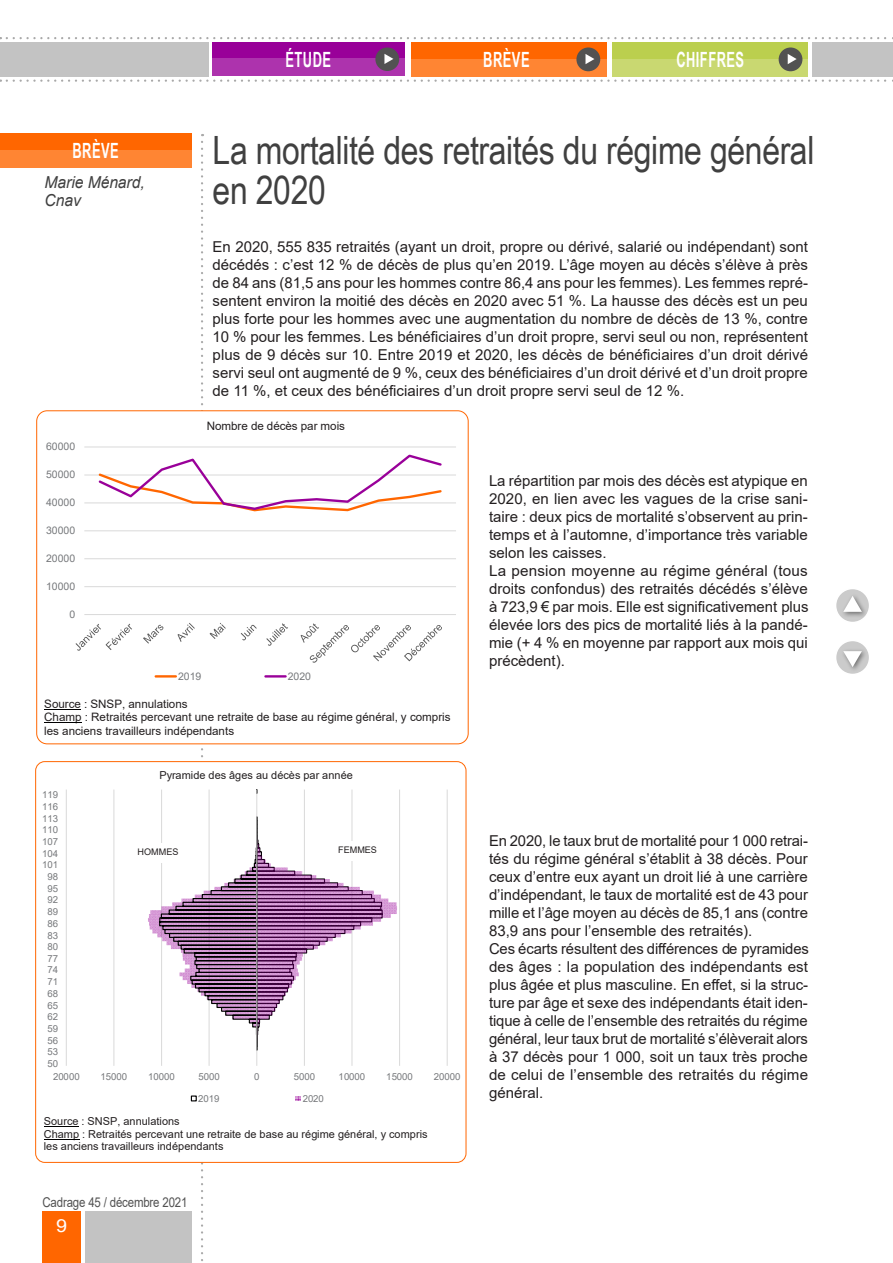
<style>
.page{position:relative;width:893px;height:1263px;background:#fff}
.page>*{position:absolute;margin:0;border:0;box-sizing:border-box;transform-origin:0 0}
.t1{font:39px/40.5px "Arial Narrow";letter-spacing:-.01em;color:#404040}
.t2{font:700 22.5px "Arial";letter-spacing:.065em;color:#fff}
.t3{font:700 21px "Arial Narrow";letter-spacing:.03em;color:#fff;scale:.75 1}
.t4{font:18px "Arial";color:#fff;scale:1.1 1}
.t5{font:italic 16.5px/18px "Arial";letter-spacing:-.005em;color:#404040;scale:.95 1}
.t6{font:15px/18px "Arial";color:#231f20}
.t7{font:13.5px "Arial";letter-spacing:-.015em;color:#525252;scale:.85 1}
.t8{font:11.55px/13.4px "Arial";letter-spacing:-.005em;color:#231f20}
.t9{font:10.95px/12.6px "Arial";color:#231f20}
.t10{font:10.5px "Arial";letter-spacing:.005em;color:#76787b}
.t11{font:9.6px "Arial";color:#76787b}
.t12{font:9.15px "Arial";color:#231f20}
</style>
<div class="page">
<div style="left:43px;top:1212px;width:38px;height:51px;background:#f60"></div>
<svg style="left:7px;top:37px;width:886px;height:2px"></svg>
<svg style="left:7px;top:80px;width:886px;height:2px"></svg>
<div style="left:0;top:42px;width:208px;height:34px;background:#c3c3c3"></div>
<div style="left:812px;top:42px;width:81px;height:34px;background:#c3c3c3"></div>
<hr style="left:84px;top:586px;width:372px;height:1px;background:#d9d9d9">
<hr style="left:84px;top:558px;width:372px;height:1px;background:#d9d9d9">
<hr style="left:84px;top:530px;width:372px;height:1px;background:#d9d9d9">
<hr style="left:84px;top:502px;width:372px;height:1px;background:#d9d9d9">
<hr style="left:84px;top:475px;width:372px;height:1px;background:#d9d9d9">
<hr style="left:84px;top:447px;width:372px;height:1px;background:#d9d9d9">
<hr style="left:84px;top:614px;width:372px;height:1px;background:#d9d9d9">
<hr style="left:44px;top:709px;width:37px;height:1px;background:#000">
<hr style="left:44px;top:722px;width:38px;height:1px;background:#000">
<div style="left:411px;top:42px;width:195px;height:34px;background:#f60"></div>
<div style="left:411px;top:59px;width:195px;height:17px;background:#ff8533"></div>
<div style="left:576px;top:47px;width:24px;height:24px;background:#525252;border-radius:50%"></div>
<svg style="left:585px;top:54px;width:9px;height:10px"></svg>
<div style="left:213px;top:42px;width:192px;height:34px;background:#909"></div>
<div style="left:213px;top:59px;width:192px;height:17px;background:#ad33ad"></div>
<div style="left:375px;top:47px;width:24px;height:24px;background:#525252;border-radius:50%"></div>
<svg style="left:384px;top:54px;width:9px;height:10px"></svg>
<div style="left:612px;top:42px;width:196px;height:34px;background:#bbcf4e"></div>
<div style="left:612px;top:59px;width:196px;height:17px;background:#c9d871"></div>
<div style="left:779px;top:47px;width:23px;height:24px;background:#525252;border-radius:50%"></div>
<svg style="left:788px;top:54px;width:9px;height:10px"></svg>
<div style="left:0;top:134px;width:191px;height:34px;background:#f60"></div>
<div style="left:0;top:151px;width:191px;height:17px;background:#ff8533"></div>
<div style="left:836px;top:640px;width:34px;height:34px;background:#cbcbcb;border-radius:50%"></div>
<div style="left:835px;top:640px;width:35px;height:35px;border:2px solid #fff;border-radius:50%"></div>
<div style="left:841px;top:648px;width:27px;height:25px;background:#525252;opacity:.75"></div>
<svg style="left:843px;top:651px;width:19px;height:16px"></svg>
<div style="left:836px;top:588px;width:34px;height:34px;background:#cbcbcb;border-radius:50%"></div>
<div style="left:835px;top:588px;width:35px;height:35px;border:2px solid #fff;border-radius:50%"></div>
<div style="left:841px;top:593px;width:27px;height:25px;background:#525252;opacity:.75"></div>
<svg style="left:843px;top:596px;width:19px;height:17px"></svg>
<hr style="left:66px;top:789px;width:1px;height:277px;background:#d9d9d9">
<hr style="left:447px;top:789px;width:1px;height:277px;background:#d9d9d9">
<svg style="left:76px;top:142px;width:367px;height:1121px"></svg>
<hr style="left:44px;top:1126px;width:35px;height:1px;background:#000">
<hr style="left:44px;top:1139px;width:35px;height:1px;background:#000">
<div style="left:131px;top:843px;width:69px;height:20px;background:#fff"></div>
<div style="left:332px;top:841px;width:65px;height:19px;background:#fff"></div>
<h2 class="t2" style="left:34px;top:127px;width:124px">CHIFFRES</h2>
<h3 class="t3" style="left:72px;top:135px;width:63px">BRÈVE</h3>
<p class="t5" style="left:45px;top:174px;width:107px">Marie Ménard,<br>Cnav</p>
<p class="t10" style="left:46px;top:439px;width:31px">60000</p>
<p class="t10" style="left:46px;top:467px;width:31px">50000</p>
<p class="t10" style="left:46px;top:495px;width:31px">40000</p>
<p class="t10" style="left:46px;top:523px;width:31px">30000</p>
<p class="t10" style="left:46px;top:551px;width:31px">20000</p>
<p class="t10" style="left:46px;top:579px;width:31px">10000</p>
<p class="t10" style="left:69px;top:607px;width:7px">0</p>
<h3 class="t3" style="left:285px;top:44px;width:62px">ÉTUDE</h3>
<h3 class="t3" style="left:483px;top:44px;width:63px">BRÈVE</h3>
<h3 class="t3" style="left:676px;top:44px;width:92px">CHIFFRES</h3>
<h1 class="t1" style="left:213px;top:129px;width:603px">La mortalité des retraités du régime général en 2020</h1>
<p class="t6" style="left:213px;top:237px;width:597px;text-align:justify">En 2020, 555 835 retraités (ayant un droit, propre ou dérivé, salarié ou indépendant) sont décédés : c’est 12 % de décès de plus qu’en 2019. L’âge moyen au décès s’élève à près de 84 ans (81,5 ans pour les hommes contre 86,4 ans pour les femmes). Les femmes repré&shy;sentent environ la moitié des décès en 2020 avec 51 %. La hausse des décès est un peu plus forte pour les hommes avec une augmentation du nombre de décès de 13 %, contre 10 % pour les femmes. Les bénéficiaires d’un droit propre, servi seul ou non, représentent plus de 9 décès sur 10. Entre 2019 et 2020, les décès de bénéficiaires d’un droit dérivé servi seul ont augmenté de 9 %, ceux des bénéficiaires d’un droit dérivé et d’un droit propre de 11 %, et ceux des bénéficiaires d’un droit propre servi seul de 12 %.</p>
<p class="t8" style="left:207px;top:419px;width:140px">Nombre de décès par mois</p>
<p class="t6" style="left:489px;top:471px;width:321px">La répartition par mois des décès est atypique en 2020, en lien avec les vagues de la crise sani&shy;taire : deux pics de mortalité s’observent au prin&shy;temps et à l’automne, d’importance très variable selon les caisses.<br>La pension moyenne au régime général (tous droits confondus) des retraités décédés s’élève à 723,9 € par mois. Elle est significativement plus élevée lors des pics de mortalité liés à la pandé&shy;mie (+ 4 % en moyenne par rapport aux mois qui précèdent).</p>
<p class="t10" style="left:178px;top:669px;width:25px">2019</p>
<p class="t10" style="left:288px;top:669px;width:25px">2020</p>
<p class="t8" style="left:44px;top:697px;width:408px">Source : SNSP, annulations<br>Champ : Retraités percevant une retraite de base au régime général, y compris les anciens travailleurs indépendants</p>
<p class="t11" style="left:42px;top:788px;width:17px">119</p>
<p class="t11" style="left:42px;top:800px;width:17px">116</p>
<p class="t11" style="left:42px;top:812px;width:17px">113</p>
<p class="t11" style="left:42px;top:823px;width:17px">110</p>
<p class="t11" style="left:42px;top:835px;width:17px">107</p>
<p class="t11" style="left:42px;top:847px;width:17px">104</p>
<p class="t11" style="left:42px;top:858px;width:17px">101</p>
<p class="t11" style="left:47px;top:870px;width:12px">98</p>
<p class="t11" style="left:47px;top:882px;width:12px">95</p>
<p class="t11" style="left:47px;top:893px;width:12px">92</p>
<p class="t11" style="left:47px;top:905px;width:12px">89</p>
<p class="t11" style="left:47px;top:917px;width:12px">86</p>
<p class="t11" style="left:47px;top:928px;width:12px">83</p>
<p class="t11" style="left:47px;top:940px;width:12px">80</p>
<p class="t11" style="left:47px;top:952px;width:12px">77</p>
<p class="t11" style="left:47px;top:963px;width:12px">74</p>
<p class="t11" style="left:47px;top:975px;width:12px">71</p>
<p class="t11" style="left:47px;top:987px;width:12px">68</p>
<p class="t11" style="left:47px;top:998px;width:12px">65</p>
<p class="t11" style="left:47px;top:1010px;width:12px">62</p>
<p class="t11" style="left:47px;top:1022px;width:12px">59</p>
<p class="t11" style="left:47px;top:1033px;width:12px">56</p>
<p class="t11" style="left:47px;top:1045px;width:12px">53</p>
<p class="t11" style="left:47px;top:1057px;width:12px">50</p>
<p class="t9" style="left:159px;top:768px;width:195px">Pyramide des âges au décès par année</p>
<p class="t12" style="left:138px;top:846px;width:42px">HOMMES</p>
<p class="t12" style="left:338px;top:844px;width:40px">FEMMES</p>
<p class="t11" style="left:53px;top:1070px;width:28px">20000</p>
<p class="t11" style="left:101px;top:1070px;width:28px">15000</p>
<p class="t11" style="left:148px;top:1070px;width:28px">10000</p>
<p class="t11" style="left:198px;top:1070px;width:23px">5000</p>
<p class="t11" style="left:254px;top:1070px;width:7px">0</p>
<p class="t11" style="left:294px;top:1070px;width:23px">5000</p>
<p class="t11" style="left:339px;top:1070px;width:28px">10000</p>
<p class="t11" style="left:386px;top:1070px;width:28px">15000</p>
<p class="t11" style="left:434px;top:1070px;width:28px">20000</p>
<p class="t11" style="left:198px;top:1091px;width:23px">2019</p>
<p class="t11" style="left:303px;top:1091px;width:23px">2020</p>
<p class="t9" style="left:44px;top:1115px;width:385px">Source : SNSP, annulations<br>Champ : Retraités percevant une retraite de base au régime général, y compris les anciens travailleurs indépendants</p>
<p class="t7" style="left:43px;top:1193px;width:172px">Cadrage 45 / décembre 2021</p>
<p class="t4" style="left:56px;top:1213px;width:12px">9</p>
<p class="t6" style="left:489px;top:831px;width:321px">En 2020, le taux brut de mortalité pour 1 000 retrai&shy;tés du régime général s’établit à 38 décès. Pour ceux d’entre eux ayant un droit lié à une carrière d’indépendant, le taux de mortalité est de 43 pour mille et l’âge moyen au décès de 85,1 ans (contre 83,9 ans pour l’ensemble des retraités).<br>Ces écarts résultent des différences de pyramides des âges : la population des indépendants est plus âgée et plus masculine. En effet, si la struc&shy;ture par âge et sexe des indépendants était iden&shy;tique à celle de l’ensemble des retraités du régime général, leur taux brut de mortalité s’élèverait alors à 37 décès pour 1 000, soit un taux très proche de celui de l’ensemble des retraités du régime général.</p>
</div>
